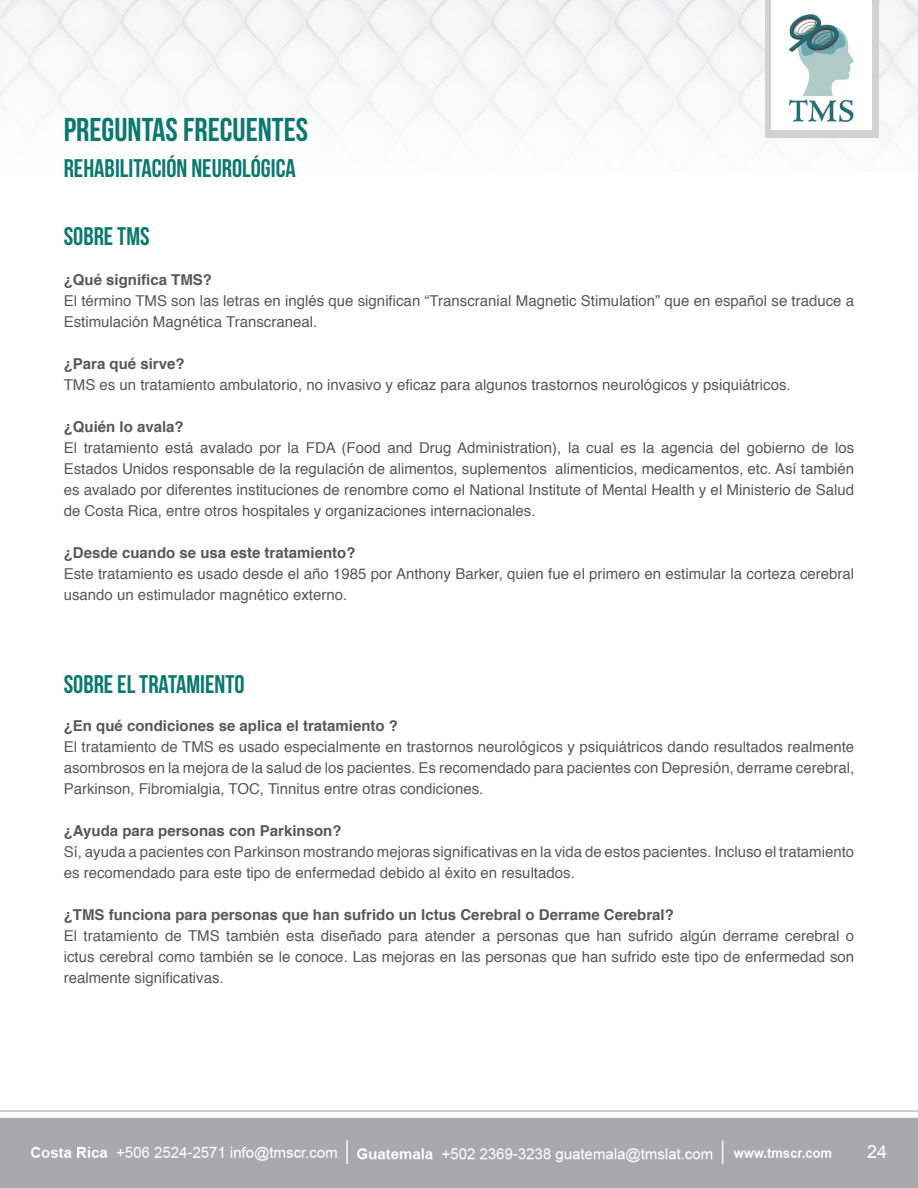
<style>
.page{position:relative;width:918px;height:1188px;background:#fff}
.page>*{position:absolute;margin:0;border:0;box-sizing:border-box;transform-origin:0 0}
.t1{font:33px "Bebas Neue";color:#0b796f}
.t2{font:25.5px "Bebas Neue";color:#0b796f}
.t3{font:18px "Arial";color:#fff}
.t4{font:15px/21px "Helvetica";color:#57585a}
.t5{font:700 15px "Helvetica";color:#57585a}
</style>
<div class="page">
<img style="left:0;top:0;width:918px;height:138px">
<div style="left:765px;top:0;width:114px;height:138px;background:#d1d2d4"></div>
<div style="left:771px;top:0;width:101px;height:129px;background:#fff"></div>
<img style="left:773px;top:14px;width:95px;height:116px">
<img style="left:0;top:1110px;width:918px;height:78px">
<h1 class="t1" style="left:64px;top:111px;width:246px">PREGUNTAS FRECUENTES</h1>
<h2 class="t2" style="left:64px;top:154px;width:234px">REHABILITACIÓN NEUROLÓGICA</h2>
<h2 class="t2" style="left:64px;top:222px;width:87px">SOBRE TMS</h2>
<p class="t5" style="left:64px;top:267px;width:150px">¿Qué significa TMS?</p>
<p class="t4" style="left:64px;top:290px;width:792px">El término TMS son las letras en inglés que significan “Transcranial Magnetic Stimulation” que en español se traduce a<br>Estimulación Magnética Transcraneal.</p>
<p class="t5" style="left:64px;top:351px;width:122px">¿Para qué sirve?</p>
<p class="t4" style="left:64px;top:374px;width:728px">TMS es un tratamiento ambulatorio, no invasivo y eficaz para algunos trastornos neurológicos y psiquiátricos.</p>
<p class="t5" style="left:64px;top:414px;width:122px">¿Quién lo avala?</p>
<p class="t4" style="left:64px;top:437px;width:792px;text-align:justify">El tratamiento está avalado por la FDA (Food and Drug Administration), la cual es la agencia del gobierno de los Estados Unidos responsable de la regulación de alimentos, suplementos alimenticios, medicamentos, etc. Así también es avalado por diferentes instituciones de renombre como el National Institute of Mental Health y el Ministerio de Salud de Costa Rica, entre otros hospitales y organizaciones internacionales.</p>
<p class="t5" style="left:64px;top:540px;width:293px">¿Desde cuando se usa este tratamiento?</p>
<p class="t4" style="left:64px;top:563px;width:792px">Este tratamiento es usado desde el año 1985 por Anthony Barker, quien fue el primero en estimular la corteza cerebral usando un estimulador magnético externo.</p>
<h2 class="t2" style="left:64px;top:671px;width:182px">SOBRE EL TRATAMIENTO</h2>
<p class="t5" style="left:64px;top:713px;width:336px">¿En qué condiciones se aplica el tratamiento ?</p>
<p class="t4" style="left:64px;top:736px;width:792px;text-align:justify">El tratamiento de TMS es usado especialmente en trastornos neurológicos y psiquiátricos dando resultados realmente asombrosos en la mejora de la salud de los pacientes. Es recomendado para pacientes con Depresión, derrame cerebral, Parkinson, Fibromialgia, TOC, Tinnitus entre otras condiciones.</p>
<p class="t5" style="left:64px;top:818px;width:279px">¿Ayuda para personas con Parkinson?</p>
<p class="t4" style="left:64px;top:841px;width:792px">Sí, ayuda a pacientes con Parkinson mostrando mejoras significativas en la vida de estos pacientes. Incluso el tratamiento es recomendado para este tipo de enfermedad debido al éxito en resultados.</p>
<p class="t5" style="left:64px;top:902px;width:612px">¿TMS funciona para personas que han sufrido un Ictus Cerebral o Derrame Cerebral?</p>
<p class="t4" style="left:64px;top:925px;width:792px;text-align:justify">El tratamiento de TMS también esta diseñado para atender a personas que han sufrido algún derrame cerebral o ictus cerebral como también se le conoce. Las mejoras en las personas que han sufrido este tipo de enfermedad son realmente significativas.</p>
<p class="t3" style="left:867px;top:1139px;width:22px">24</p>
</div>
